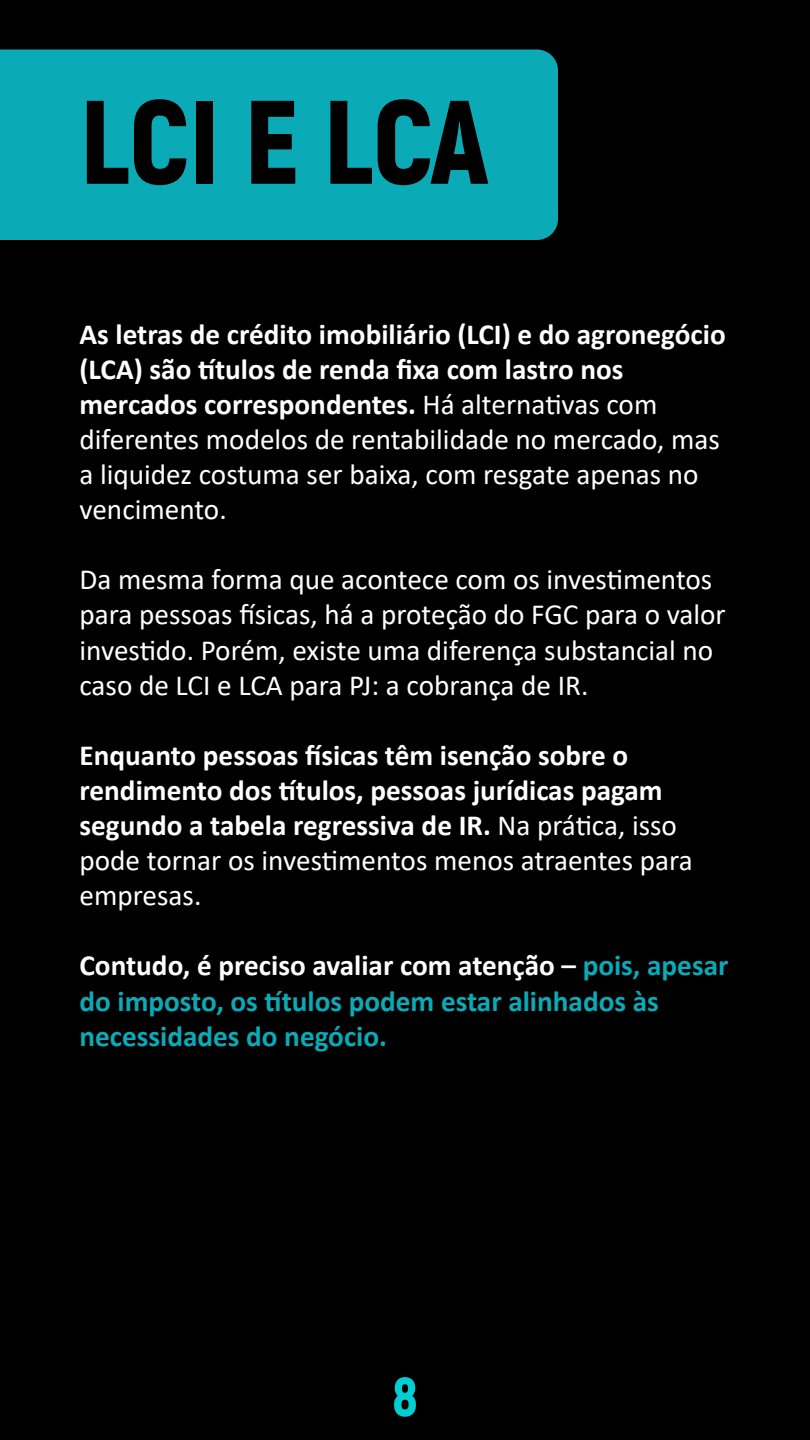
<style>
.page{position:relative;width:810px;height:1440px;background:#000}
.page>*{position:absolute;margin:0;border:0;box-sizing:border-box;transform-origin:0 0}
.t1{font:900 118.5px "Akrobat";color:#000}
.t2{font:900 54.75px "Akrobat";color:#00ced3}
.t3{font:29.25px/35.1px "Calibri";color:#fff}
.t4{font:700 29.25px/35.1px "Calibri";color:#fff}
.t5{font:700 29.25px/35.1px "Calibri";color:#0baab7}
.s1{font-weight:700}
.s2{font-weight:400}
.s3{color:#fff}
</style>
<div class="page">
<div style="left:0;top:50px;width:558px;height:190px;background:#0baab7"></div>
<h1 class="t1" style="left:80px;top:65px;width:411px">LCI E LCA</h1>
<p class="t3" style="left:80px;top:316px;width:648px"><span class="s1">As letras de crédito imobiliário (LCI) e do agronegócio (LCA) são títulos de renda fixa com lastro nos mercados correspondentes.</span> Há alternativas com diferentes modelos de rentabilidade no mercado, mas a liquidez costuma ser baixa, com resgate apenas no vencimento.</p>
<p class="t3" style="left:80px;top:561px;width:648px">Da mesma forma que acontece com os investimentos para pessoas físicas, há a proteção do FGC para o valor investido. Porém, existe uma diferença substancial no caso de LCI e LCA para PJ: a cobrança de IR.</p>
<p class="t4" style="left:80px;top:737px;width:615px">Enquanto pessoas físicas têm isenção sobre o rendimento dos títulos, pessoas jurídicas pagam segundo a tabela regressiva de IR. <span class="s2">Na prática, isso pode tornar os investimentos menos atraentes para empresas.</span></p>
<p class="t5" style="left:80px;top:948px;width:651px"><span class="s3">Contudo, é preciso avaliar com atenção –</span> pois, apesar do imposto, os títulos podem estar alinhados às necessidades do negócio.</p>
<h2 class="t2" style="left:392px;top:1361px;width:27px">8</h2>
</div>
